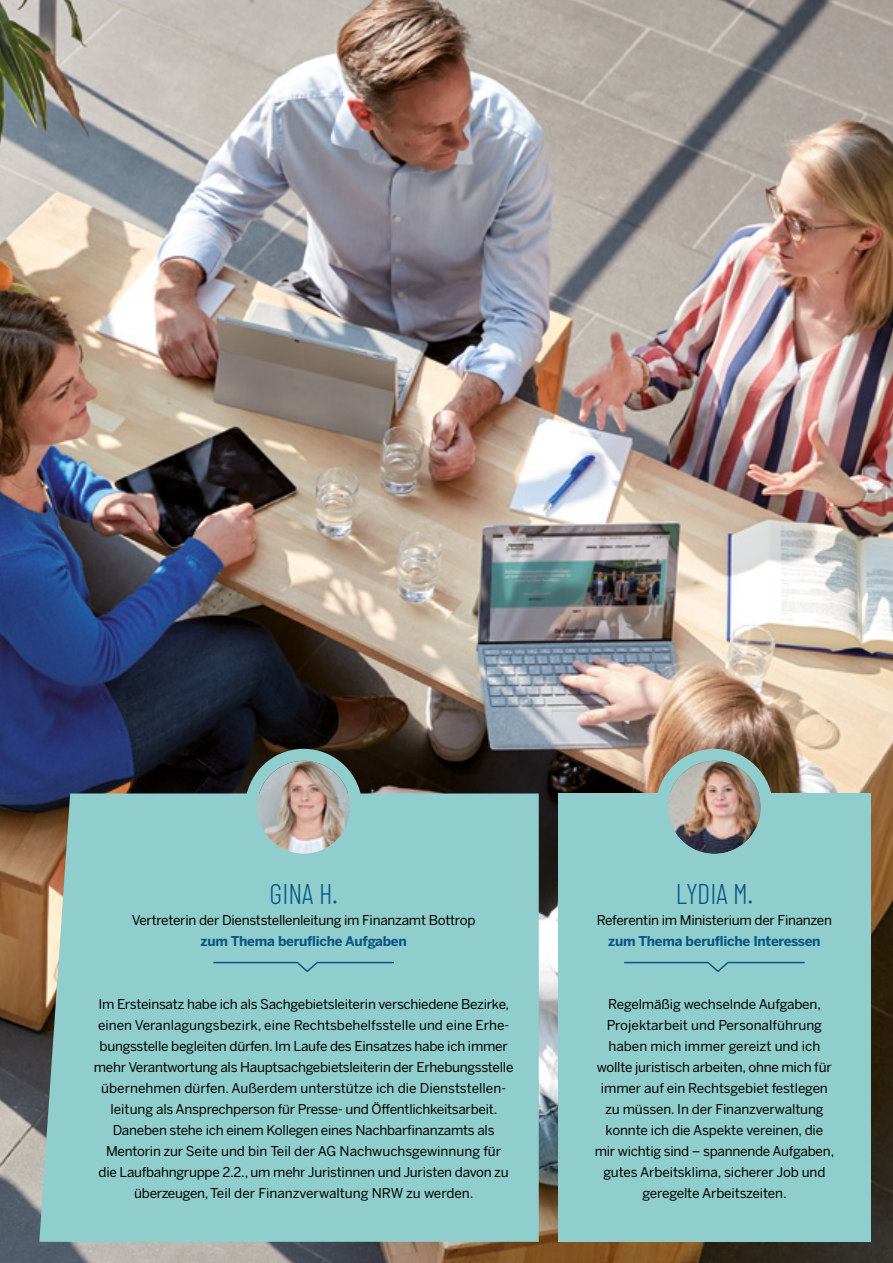
<style>
.page{position:relative;width:893px;height:1263px;background:#fff}
.page>*{position:absolute;margin:0;border:0;box-sizing:border-box;transform-origin:0 0}
.t1{font:300 28.5px "Barlow Condensed";color:#0b5686}
.t2{font:13.5px/21px "Benton Sans";letter-spacing:-.02em;color:#000;text-align:center}
.t3{font:700 13.5px "Benton Sans";letter-spacing:-.02em;color:#0b5686}
</style>
<div class="page">
<img style="left:0;top:0;width:893px;height:1263px">
<div style="left:558px;top:793px;width:313px;height:449px;background:#8fcecc"></div>
<div style="left:39px;top:793px;width:500px;height:449px;background:#8fcecc"></div>
<svg style="left:624px;top:961px;width:181px;height:11px"></svg>
<svg style="left:212px;top:961px;width:183px;height:12px"></svg>
<img style="left:257px;top:761px;width:93px;height:93px;border-radius:47px">
<div style="left:245px;top:749px;width:117px;height:117px;border:12px solid #8fcecc;border-radius:50%"></div>
<img style="left:668px;top:761px;width:93px;height:93px;border-radius:47px">
<div style="left:656px;top:749px;width:117px;height:117px;border:12px solid #8fcecc;border-radius:50%"></div>
<p class="t1" style="left:270px;top:873px;width:70px">GINA H.</p>
<p class="t2" style="left:132px;top:909px;width:345px">Vertreterin der Dienststellenleitung im Finanzamt Bottrop</p>
<p class="t3" style="left:201px;top:933px;width:208px">zum Thema berufliche Aufgaben</p>
<p class="t2" style="left:94px;top:993px;width:421px">Im Ersteinsatz habe ich als Sachgebietsleiterin verschiedene Bezirke, einen Veranlagungsbezirk, eine Rechtsbehelfsstelle und eine Erhe&shy;bungsstelle begleiten dürfen. Im Laufe des Einsatzes habe ich immer mehr Verantwortung als Hauptsachgebietsleiterin der Erhebungsstelle übernehmen dürfen. Außerdem unterstütze ich die Dienststellen&shy;leitung als Ansprechperson für Presse- und Öffentlichkeitsarbeit.<br>Daneben stehe ich einem Kollegen eines Nachbarfinanzamts als Mentorin zur Seite und bin Teil der AG Nachwuchsgewinnung für<br>die Laufbahngruppe 2.2., um mehr Juristinnen und Juristen davon zu überzeugen, Teil der Finanzverwaltung NRW zu werden.</p>
<p class="t1" style="left:676px;top:873px;width:79px">LYDIA M.</p>
<p class="t2" style="left:597px;top:909px;width:237px">Referentin im Ministerium der Finanzen</p>
<p class="t3" style="left:608px;top:933px;width:214px">zum Thema berufliche Interessen</p>
<p class="t2" style="left:595px;top:993px;width:241px">Regelmäßig wechselnde Aufgaben, Projektarbeit und Personalführung haben mich immer gereizt und ich wollte juristisch arbeiten, ohne mich für immer auf ein Rechtsgebiet festlegen zu müssen. In der Finanzverwaltung konnte ich die Aspekte vereinen, die mir wichtig sind – spannende Aufgaben, gutes Arbeitsklima, sicherer Job und geregelte Arbeitszeiten.</p>
</div>
